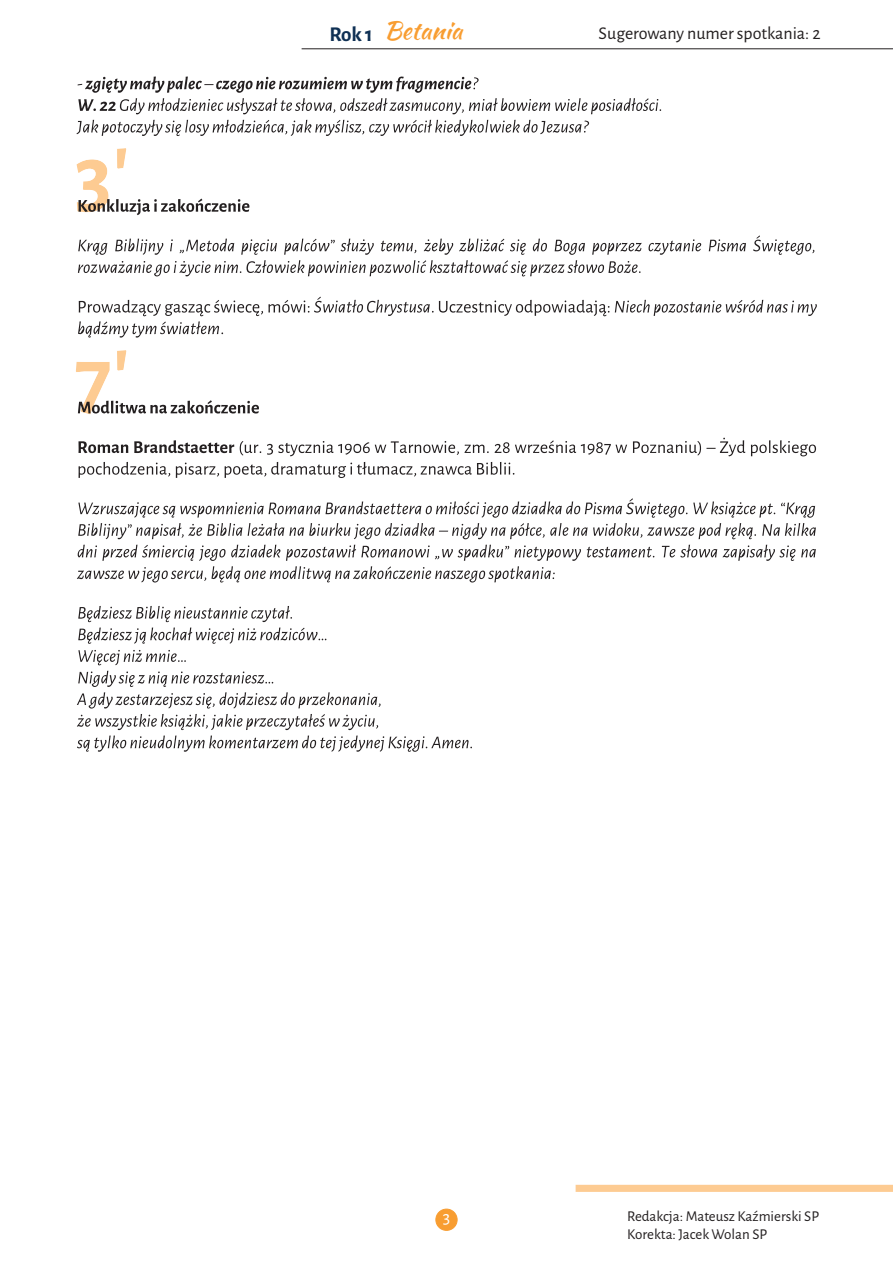
<style>
.page{position:relative;width:893px;height:1263px;background:#fff}
.page>*{position:absolute;margin:0;border:0;box-sizing:border-box;transform-origin:0 0}
.t1{font:24.75px "Kaushan Script";color:#f89d31}
.t2{font:18px "Alegreya Sans";color:#231f20}
.t3{font:18px "Alegreya Sans";color:#fff}
.t4{font:15px/18px "Alegreya Sans";color:#231f20}
.s1{font-family:"Alegreya Sans";font-weight:700;font-size:21px;color:#0f3054}
</style>
<div class="page">
<img style="left:76px;top:350px;width:50px;height:64px">
<img style="left:77px;top:148px;width:49px;height:64px">
<div style="left:435px;top:1209px;width:23px;height:22px;background:#f89d31;border:1px solid #f89d31;border-radius:50%"></div>
<hr style="left:302px;top:48px;width:591px;height:1px;background:#231f20">
<svg style="left:78px;top:77px;width:583px;height:37px"></svg>
<svg style="left:77px;top:120px;width:512px;height:16px"></svg>
<svg style="left:78px;top:199px;width:171px;height:16px"></svg>
<svg style="left:78px;top:235px;width:736px;height:41px"></svg>
<svg style="left:615px;top:300px;width:202px;height:16px"></svg>
<svg style="left:78px;top:297px;width:531px;height:41px"></svg>
<svg style="left:78px;top:400px;width:181px;height:13px"></svg>
<svg style="left:78px;top:440px;width:156px;height:13px"></svg>
<svg style="left:240px;top:438px;width:576px;height:18px"></svg>
<svg style="left:79px;top:462px;width:435px;height:16px"></svg>
<svg style="left:78px;top:498px;width:738px;height:41px"></svg>
<svg style="left:77px;top:545px;width:739px;height:37px"></svg>
<svg style="left:78px;top:606px;width:248px;height:38px"></svg>
<svg style="left:78px;top:650px;width:108px;height:15px"></svg>
<svg style="left:77px;top:671px;width:304px;height:37px"></svg>
<svg style="left:77px;top:714px;width:395px;height:38px"></svg>
<h1 class="t1" style="left:330px;top:12px;width:134px"><span class="s1">Rok 1</span> Betania</h1>
<p class="t2" style="left:599px;top:25px;width:223px">Sugerowany numer spotkania: 2</p>
<p class="t3" style="left:443px;top:1209px;width:9px">3</p>
<p class="t4" style="left:627px;top:1207px;width:193px">Redakcja: Mateusz Kaźmierski SP<br>Korekta: Jacek Wolan SP</p>
</div>
